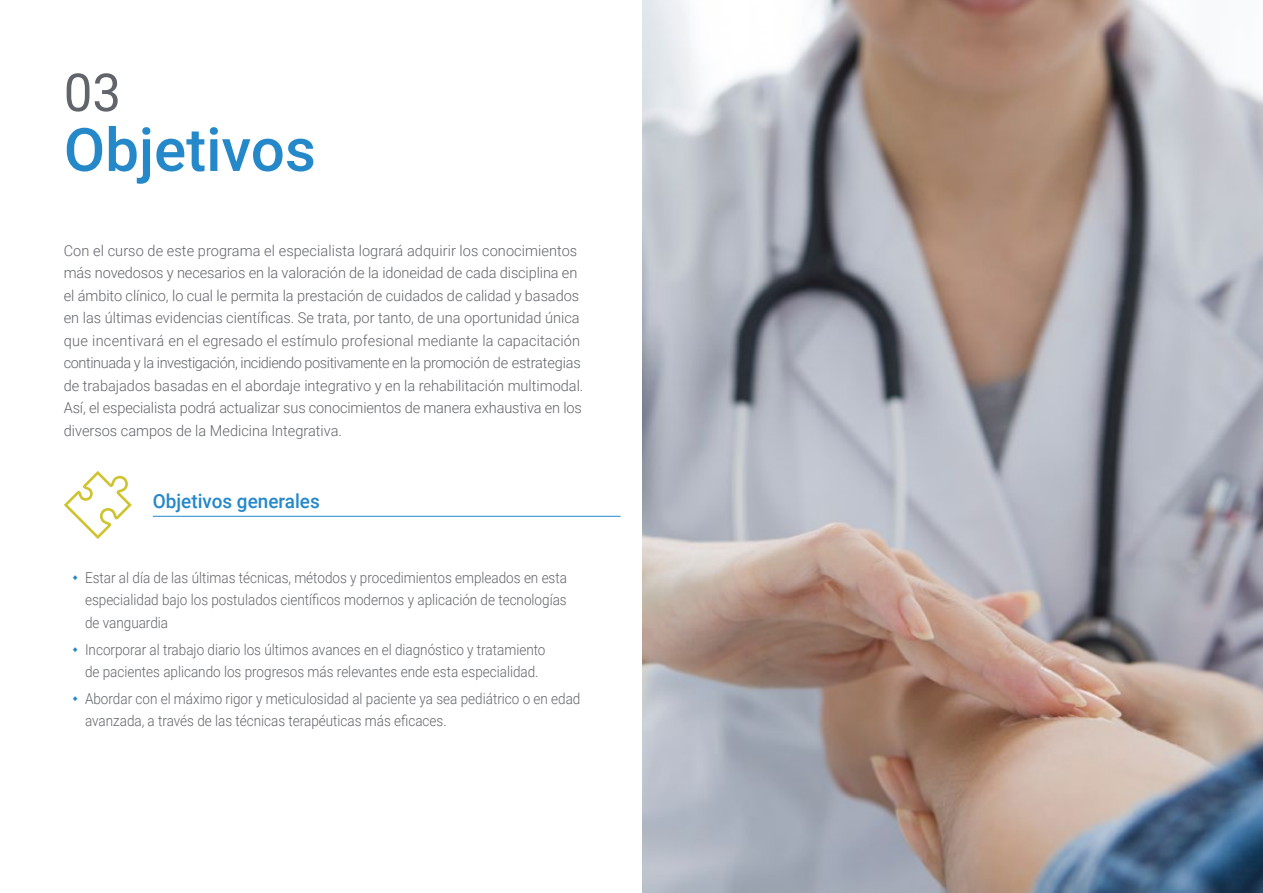
<style>
.page{position:relative;width:1263px;height:893px;background:#fff}
.page>*{position:absolute;margin:0;border:0;box-sizing:border-box;transform-origin:0 0}
.t1{font:500 60px "Roboto";color:#2488c9}
.t2{font:52.5px "Roboto";color:#61646a}
.t3{font:500 19.5px "Roboto";color:#2488c9}
.t4{font:300 15px/22.5px "Roboto";color:#61646a}
.t5{font:300 15px/22.5px "Roboto";color:#61646a;scale:.9 1}
</style>
<div class="page">
<img style="left:642px;top:0;width:621px;height:893px">
<hr style="left:153px;top:516px;width:468px;height:1px;background:#2488c9">
<svg style="left:64px;top:471px;width:68px;height:68px"></svg>
<h2 class="t2" style="left:64px;top:56px;width:59px">03</h2>
<h1 class="t1" style="left:64px;top:108px;width:254px">Objetivos</h1>
<p class="t4" style="left:64px;top:239px;width:521px">Con el curso de este programa el especialista logrará adquirir los conocimientos más novedosos y necesarios en la valoración de la idoneidad de cada disciplina en el ámbito clínico, lo cual le permita la prestación de cuidados de calidad y basados en las últimas evidencias científicas. Se trata, por tanto, de una oportunidad única que incentivará en el egresado el estímulo profesional mediante la capacitación continuada y la investigación, incidiendo positivamente en la promoción de estrategias de trabajados basadas en el abordaje integrativo y en la rehabilitación multimodal.<br>Así, el especialista podrá actualizar sus conocimientos de manera exhaustiva en los diversos campos de la Medicina Integrativa.</p>
<h3 class="t3" style="left:153px;top:487px;width:169px">Objetivos generales</h3>
<p class="t5" style="left:85px;top:566px;width:537px;text-align:justify">Estar al día de las últimas técnicas, métodos y procedimientos empleados en esta especialidad bajo los postulados científicos modernos y aplicación de tecnologías de vanguardia</p>
<p class="t5" style="left:85px;top:638px;width:513px">Incorporar al trabajo diario los últimos avances en el diagnóstico y tratamiento de pacientes aplicando los progresos más relevantes ende esta especialidad.</p>
<p class="t5" style="left:85px;top:687px;width:552px">Abordar con el máximo rigor y meticulosidad al paciente ya sea pediátrico o en edad avanzada, a través de las técnicas terapéuticas más eficaces.</p>
</div>
